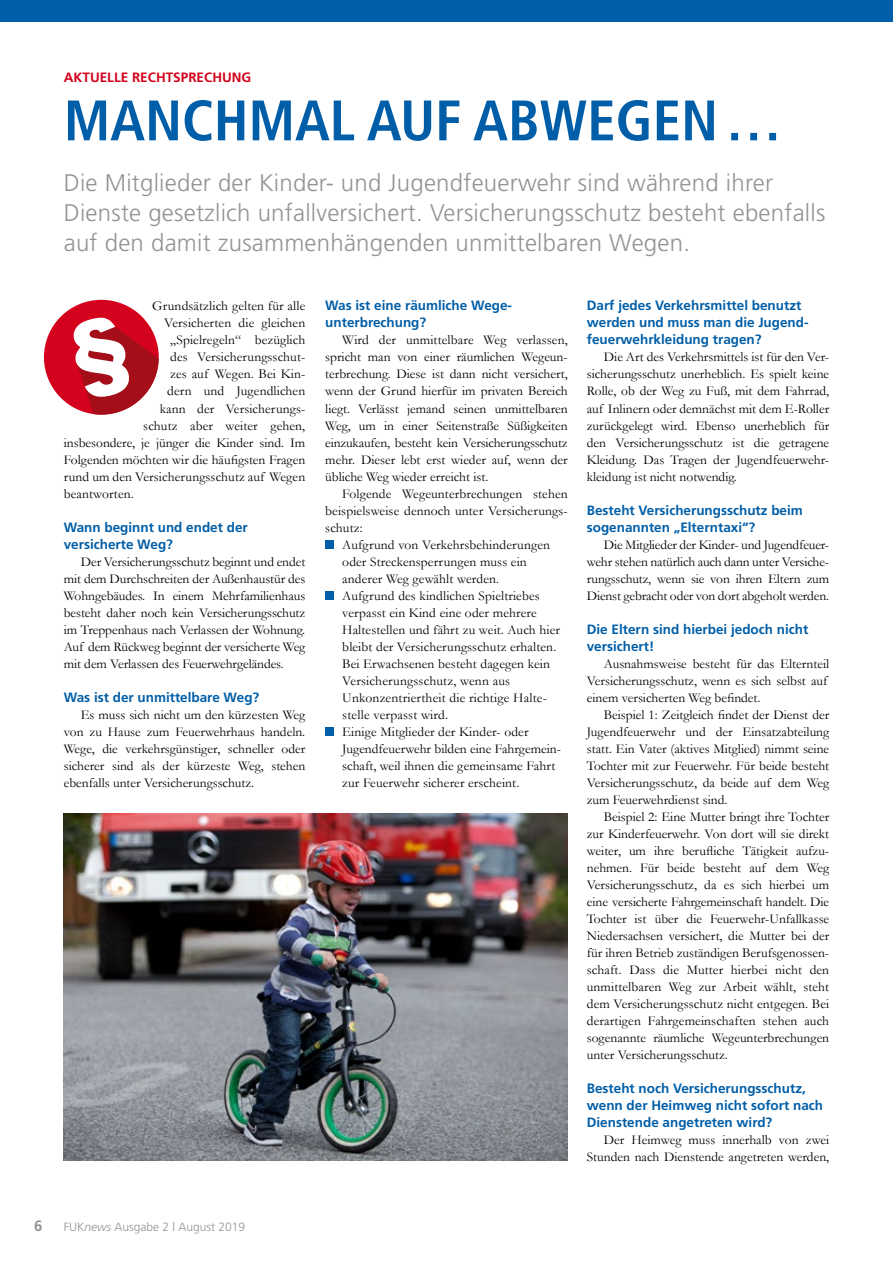
<style>
.page{position:relative;width:893px;height:1263px;background:#fff}
.page>*{position:absolute;margin:0;border:0;box-sizing:border-box;transform-origin:0 0}
.t1{font:700 condensed 57px "Frutiger";color:#005ea8}
.t2{font:300 24px/30px "Frutiger";letter-spacing:.01em;color:#929395}
.t3{font:700 15px "Frutiger";color:#929395}
.t4{font:13.5px/17px "Garamond";color:#000;text-align:justify}
.t5{font:700 13.5px/17px "Frutiger";color:#005ea8}
.t6{font:700 13.5px "Frutiger";color:#d4021d}
.t7{font:300 12px "Frutiger";color:#929395}
.s1{font-style:italic}
</style>
<div class="page">
<div style="left:0;top:0;width:893px;height:21px;background:#005ea8"></div>
<div style="left:325px;top:540px;width:9px;height:9px;background:#005ea8"></div>
<div style="left:325px;top:591px;width:9px;height:9px;background:#005ea8"></div>
<div style="left:325px;top:727px;width:9px;height:9px;background:#005ea8"></div>
<svg style="left:44px;top:300px;width:115px;height:115px"></svg>
<img style="left:64px;top:814px;width:504px;height:347px">
<p class="t6" style="left:64px;top:70px;width:189px">AKTUELLE RECHTSPRECHUNG</p>
<h1 class="t1" style="left:64px;top:87px;width:720px">MANCHMAL AUF ABWEGEN…</h1>
<h2 class="t2" style="left:64px;top:168px;width:763px">Die Mitglieder der Kinder- und Jugendfeuerwehr sind während ihrer<br>Dienste gesetzlich unfallversichert. Versicherungsschutz besteht ebenfalls auf den damit zusammenhängenden unmittelbaren Wegen.</h2>
<p class="t4" style="left:152px;top:298px;width:154px">Grundsätzlich gelten für alle</p>
<p class="t4" style="left:164px;top:315px;width:142px">Versicherten die gleichen</p>
<p class="t4" style="left:170px;top:332px;width:136px">„Spielregeln“ bezüglich</p>
<p class="t4" style="left:170px;top:349px;width:137px">des Versicherungsschut-</p>
<p class="t4" style="left:170px;top:366px;width:137px">zes auf Wegen. Bei Kin-</p>
<p class="t4" style="left:167px;top:383px;width:139px">dern und Jugendlichen</p>
<p class="t4" style="left:160px;top:400px;width:147px">kann der Versicherungs-</p>
<p class="t4" style="left:143px;top:417px;width:163px">schutz aber weiter gehen,</p>
<p class="t4" style="left:64px;top:434px;width:243px">insbesondere, je jünger die Kinder sind. Im</p>
<p class="t4" style="left:64px;top:451px;width:243px">Folgenden möchten wir die häufigsten Fragen</p>
<p class="t4" style="left:64px;top:468px;width:243px">rund um den Versicherungsschutz auf Wegen</p>
<p class="t4" style="left:64px;top:485px;width:72px">beantworten.</p>
<p class="t5" style="left:64px;top:518px;width:186px">Wann beginnt und endet der versicherte Weg?</p>
<p class="t4" style="left:64px;top:553px;width:243px;text-indent:17px">Der Versicherungsschutz beginnt und endet mit dem Durchschreiten der Außenhaustür des Wohngebäudes. In einem Mehrfamilienhaus besteht daher noch kein Versicherungsschutz im Treppenhaus nach Verlassen der Wohnung.<br>Auf dem Rückweg beginnt der versicherte Weg mit dem Verlassen des Feuerwehrgeländes.</p>
<p class="t5" style="left:64px;top:689px;width:197px">Was ist der unmittelbare Weg?</p>
<p class="t4" style="left:64px;top:706px;width:243px;text-indent:17px">Es muss sich nicht um den kürzesten Weg von zu Hause zum Feuerwehrhaus handeln.<br>Wege, die verkehrsgünstiger, schneller oder sicherer sind als der kürzeste Weg, stehen ebenfalls unter Versicherungsschutz.</p>
<p class="t5" style="left:325px;top:297px;width:187px">Was ist eine räumliche Wege&shy;unterbrechung?</p>
<p class="t4" style="left:325px;top:332px;width:244px;text-indent:17px">Wird der unmittelbare Weg verlassen, spricht man von einer räumlichen Wegeun&shy;terbrechung. Diese ist dann nicht versichert, wenn der Grund hierfür im privaten Bereich liegt. Verlässt jemand seinen unmittelbaren Weg, um in einer Seitenstraße Süßigkeiten einzukaufen, besteht kein Versicherungsschutz mehr. Dieser lebt erst wieder auf, wenn der übliche Weg wieder erreicht ist.</p>
<p class="t4" style="left:325px;top:485px;width:244px;text-indent:17px">Folgende Wegeunterbrechungen stehen beispielsweise dennoch unter Versicherungs&shy;schutz:</p>
<p class="t4" style="left:342px;top:536px;width:220px;text-align:left">Aufgrund von Verkehrsbehinderungen oder Streckensperrungen muss ein anderer Weg gewählt werden.<br>Aufgrund des kindlichen Spieltriebes verpasst ein Kind eine oder mehrere Haltestellen und fährt zu weit. Auch hier bleibt der Versicherungsschutz erhalten.<br>Bei Erwachsenen besteht dagegen kein Versicherungsschutz, wenn aus Unkonzentriertheit die richtige Halte&shy;stelle verpasst wird.<br>Einige Mitglieder der Kinder- oder Jugendfeuerwehr bilden eine Fahrgemein&shy;schaft, weil ihnen die gemeinsame Fahrt zur Feuerwehr sicherer erscheint.</p>
<p class="t5" style="left:587px;top:297px;width:223px">Darf jedes Verkehrsmittel benutzt werden und muss man die Jugend&shy;feuerwehrkleidung tragen?</p>
<p class="t4" style="left:587px;top:349px;width:244px;text-indent:17px">Die Art des Verkehrsmittels ist für den Ver&shy;sicherungsschutz unerheblich. Es spielt keine Rolle, ob der Weg zu Fuß, mit dem Fahrrad, auf Inlinern oder demnächst mit dem E-Roller zurückgelegt wird. Ebenso unerheblich für den Versicherungsschutz ist die getragene Kleidung. Das Tragen der Jugendfeuerwehr&shy;kleidung ist nicht notwendig.</p>
<p class="t5" style="left:587px;top:501px;width:218px">Besteht Versicherungsschutz beim sogenannten „Elterntaxi“?</p>
<p class="t4" style="left:587px;top:536px;width:244px;text-indent:17px">Die Mitglieder der Kinder- und Jugendfeuer&shy;wehr stehen natürlich auch dann unter Versiche&shy;rungsschutz, wenn sie von ihren Eltern zum Dienst gebracht oder von dort abgeholt werden.</p>
<p class="t5" style="left:587px;top:620px;width:223px">Die Eltern sind hierbei jedoch nicht versichert!</p>
<p class="t4" style="left:587px;top:655px;width:244px;text-align:left;text-indent:17px">Ausnahmsweise besteht für das Elternteil<br>Versicherungsschutz, wenn es sich selbst auf einem versicherten Weg befindet.</p>
<p class="t4" style="left:587px;top:706px;width:244px;text-indent:17px">Beispiel 1: Zeitgleich findet der Dienst der Jugendfeuerwehr und der Einsatzabteilung statt. Ein Vater (aktives Mitglied) nimmt seine Tochter mit zur Feuerwehr. Für beide besteht Versicherungsschutz, da beide auf dem Weg zum Feuerwehrdienst sind.</p>
<p class="t4" style="left:587px;top:808px;width:244px;text-indent:17px">Beispiel 2: Eine Mutter bringt ihre Tochter zur Kinderfeuerwehr. Von dort will sie direkt weiter, um ihre berufliche Tätigkeit aufzu&shy;nehmen. Für beide besteht auf dem Weg Versicherungsschutz, da es sich hierbei um eine versicherte Fahrgemeinschaft handelt. Die Tochter ist über die Feuerwehr-Unfallkasse Niedersachsen versichert, die Mutter bei der für ihren Betrieb zuständigen Berufsgenossen&shy;schaft. Dass die Mutter hierbei nicht den unmittelbaren Weg zur Arbeit wählt, steht dem Versicherungsschutz nicht entgegen. Bei derartigen Fahrgemeinschaften stehen auch sogenannte räumliche Wegeunterbrechungen unter Versicherungsschutz.</p>
<p class="t5" style="left:587px;top:1080px;width:238px">Besteht noch Versicherungsschutz, wenn der Heimweg nicht sofort nach<br>Dienstende angetreten wird?</p>
<p class="t4" style="left:587px;top:1131px;width:244px;text-align:right">Der Heimweg muss innerhalb von zwei<br>Stunden nach Dienstende angetreten werden,</p>
<p class="t3" style="left:34px;top:1217px;width:10px">6</p>
<p class="t7" style="left:64px;top:1220px;width:183px">FUK<span class="s1">news</span> Ausgabe 2 | August 2019</p>
</div>
